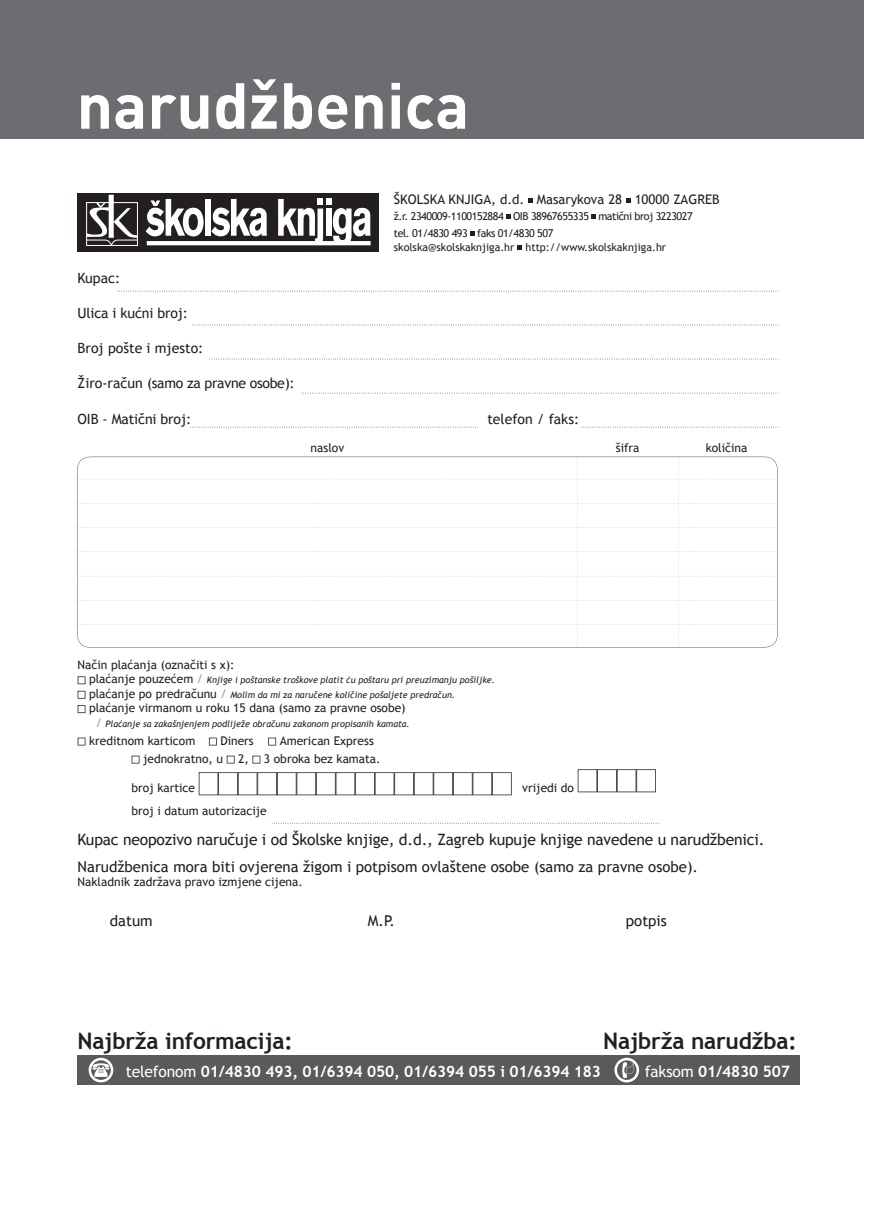
<style>
.page{position:relative;width:876px;height:1217px;background:#fff}
.page>*{position:absolute;margin:0;border:0;box-sizing:border-box;transform-origin:0 0}
.t1{font:700 63.9px "Din";color:#fff}
.t2{font:700 22.8px "Trebuchet MS";letter-spacing:-.01em;color:#231f20}
.t3{font:15.6px "Trebuchet MS";letter-spacing:-.01em;color:#231f20}
.t4{font:700 15.6px "Trebuchet MS";letter-spacing:-.01em;color:#fff}
.t5{font:15px "Trebuchet MS";color:#231f20}
.t6{font:14.1px "Trebuchet MS";letter-spacing:-.01em;color:#231f20}
.t7{font:13.2px "Trebuchet MS";color:#231f20}
.t8{font:12px "Trebuchet MS";color:#231f20}
.t9{font:10.8px/16px "Trebuchet MS";letter-spacing:-.04em;color:#231f20}
.t10{font:10.8px "Trebuchet MS";color:#231f20}
.t11{font:italic 9px/14.4px "Trebuchet MS";color:#231f20}
.s1{font-style:normal;font-size:12px}
.s2{font-style:normal;font-size:12px;color:#939598}
.s3{font-weight:400}
</style>
<div class="page">
<div style="left:0;top:0;width:863px;height:139px;background:#6c6d70"></div>
<img style="left:77px;top:251px;width:702px;height:177px">
<svg style="left:528px;top:198px;width:5px;height:4px"></svg>
<svg style="left:626px;top:198px;width:5px;height:4px"></svg>
<svg style="left:506px;top:215px;width:5px;height:4px"></svg>
<svg style="left:591px;top:215px;width:5px;height:4px"></svg>
<svg style="left:470px;top:231px;width:5px;height:4px"></svg>
<svg style="left:518px;top:245px;width:4px;height:5px"></svg>
<div style="left:77px;top:193px;width:302px;height:58px;background:#231f20"></div>
<svg style="left:146px;top:199px;width:225px;height:46px"></svg>
<svg style="left:86px;top:195px;width:52px;height:51px"></svg>
<div style="left:77px;top:1054px;width:722px;height:30px;background:#5a5a5d"></div>
<svg style="left:89px;top:1057px;width:24px;height:25px"></svg>
<svg style="left:614px;top:1057px;width:25px;height:25px"></svg>
<svg style="left:78px;top:676px;width:7px;height:8px"></svg>
<svg style="left:78px;top:690px;width:7px;height:8px"></svg>
<svg style="left:78px;top:705px;width:7px;height:8px"></svg>
<svg style="left:78px;top:737px;width:7px;height:8px"></svg>
<svg style="left:209px;top:737px;width:8px;height:8px"></svg>
<svg style="left:268px;top:737px;width:8px;height:8px"></svg>
<svg style="left:132px;top:755px;width:7px;height:8px"></svg>
<svg style="left:227px;top:755px;width:8px;height:8px"></svg>
<svg style="left:252px;top:755px;width:8px;height:8px"></svg>
<svg style="left:199px;top:772px;width:313px;height:23px"></svg>
<svg style="left:578px;top:769px;width:78px;height:23px"></svg>
<svg style="left:117px;top:291px;width:661px;height:1px"></svg>
<svg style="left:192px;top:324px;width:586px;height:1px"></svg>
<svg style="left:209px;top:358px;width:569px;height:1px"></svg>
<svg style="left:301px;top:392px;width:477px;height:1px"></svg>
<svg style="left:581px;top:426px;width:197px;height:1px"></svg>
<svg style="left:190px;top:426px;width:288px;height:1px"></svg>
<svg style="left:272px;top:822px;width:387px;height:1px"></svg>
<svg style="left:77px;top:456px;width:700px;height:190px"></svg>
<h1 class="t1" style="left:77px;top:83px;width:394px">narudžbenica</h1>
<p class="t7" style="left:394px;top:191px;width:327px">ŠKOLSKA KNJIGA, d.d. Masarykova 28 10000 ZAGREB</p>
<p class="t9" style="left:394px;top:208px;width:300px">ž.r. 2340009-1100152884 OIB 38967655335 matični broj 3223027 tel. 01/4830 493 faks 01/4830 507</p>
<p class="t10" style="left:394px;top:241px;width:274px">skolska@skolskaknjiga.hr http://www.skolskaknjiga.hr</p>
<p class="t6" style="left:78px;top:269px;width:44px">Kupac:</p>
<p class="t6" style="left:78px;top:304px;width:112px">Ulica i kućni broj:</p>
<p class="t6" style="left:78px;top:340px;width:127px">Broj pošte i mjesto:</p>
<p class="t6" style="left:78px;top:375px;width:219px">Žiro-račun (samo za pravne osobe):</p>
<p class="t6" style="left:78px;top:410px;width:115px">OIB - Matični broj:</p>
<p class="t6" style="left:487px;top:410px;width:93px">telefon / faks:</p>
<p class="t8" style="left:311px;top:440px;width:35px">naslov</p>
<p class="t8" style="left:616px;top:440px;width:25px">šifra</p>
<p class="t8" style="left:706px;top:440px;width:43px">količina</p>
<p class="t8" style="left:78px;top:657px;width:158px">Način plaćanja (označiti s x):</p>
<p class="t11" style="left:89px;top:672px;width:407px"><span class="s1">plaćanje pouzećem</span> <span class="s2">/</span> Knjige i poštanske troškove platit ću poštaru pri preuzimanju pošiljke. <span class="s1">plaćanje po predračunu</span> <span class="s2">/</span> Molim da mi za naručene količine pošaljete predračun.</p>
<p class="t8" style="left:89px;top:700px;width:318px">plaćanje virmanom u roku 15 dana (samo za pravne osobe)</p>
<p class="t11" style="left:96px;top:716px;width:316px"><span class="s2">/</span> Plaćanje sa zakašnjenjem podliježe obračunu zakonom propisanih kamata.</p>
<p class="t8" style="left:89px;top:733px;width:108px">kreditnom karticom</p>
<p class="t8" style="left:220px;top:733px;width:35px">Diners</p>
<p class="t8" style="left:280px;top:733px;width:96px">American Express</p>
<p class="t8" style="left:143px;top:751px;width:81px">jednokratno, u</p>
<p class="t8" style="left:238px;top:751px;width:12px">2,</p>
<p class="t8" style="left:264px;top:751px;width:118px">3 obroka bez kamata.</p>
<p class="t8" style="left:132px;top:780px;width:65px">broj kartice</p>
<p class="t8" style="left:522px;top:780px;width:53px">vrijedi do</p>
<p class="t8" style="left:132px;top:803px;width:137px">broj i datum autorizacije</p>
<h3 class="t3" style="left:78px;top:830px;width:688px">Kupac neopozivo naručuje i od Školske knjige, d.d., Zagreb kupuje knjige navedene u narudžbenici.</h3>
<p class="t5" style="left:78px;top:857px;width:622px">Narudžbenica mora biti ovjerena žigom i potpisom ovlaštene osobe (samo za pravne osobe).</p>
<p class="t8" style="left:78px;top:874px;width:227px">Nakladnik zadržava pravo izmjene cijena.</p>
<p class="t5" style="left:110px;top:911px;width:44px">datum</p>
<p class="t5" style="left:368px;top:911px;width:29px">M.P.</p>
<p class="t5" style="left:626px;top:911px;width:43px">potpis</p>
<h2 class="t2" style="left:77px;top:1027px;width:217px">Najbrža informacija:</h2>
<h3 class="t4" style="left:126px;top:1061px;width:477px"><span class="s3">telefonom</span> 01/4830 493, 01/6394 050, 01/6394 055 i 01/6394 183</h3>
<h3 class="t4" style="left:645px;top:1061px;width:146px"><span class="s3">faksom</span> 01/4830 507</h3>
<h2 class="t2" style="left:603px;top:1027px;width:195px">Najbrža narudžba:</h2>
</div>
